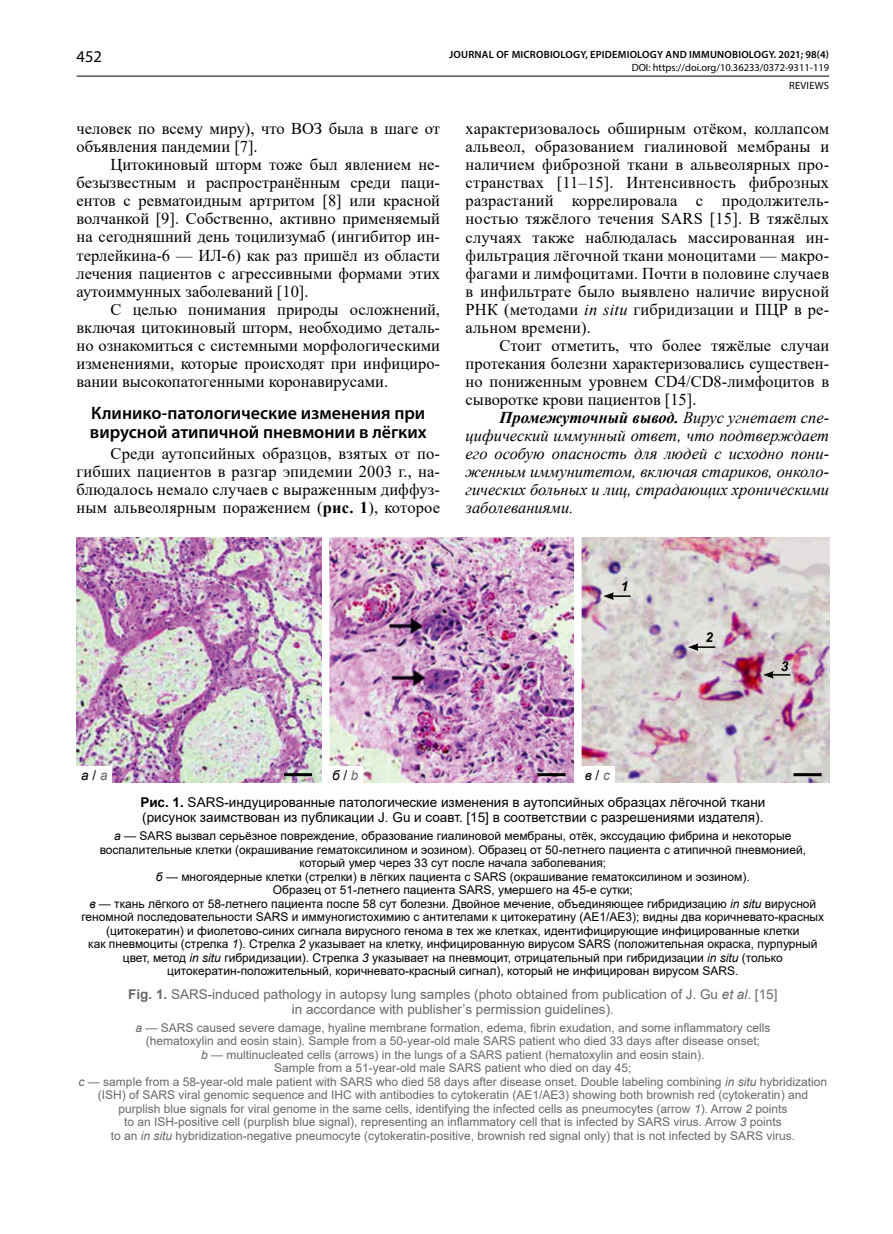
<style>
.page{position:relative;width:893px;height:1234px;background:#fff}
.page>*{position:absolute;margin:0;border:0;box-sizing:border-box;transform-origin:0 0}
.t1{font:600 18px/19.5px "Myriad Pro";color:#000}
.t2{font:16.5px/18px "Times New Roman";color:#000;text-align:justify}
.t3{font:italic 16.5px/18px "Times New Roman";color:#000;text-align:justify}
.t4{font:16.5px "Myriad Pro";color:#000}
.t5{font:13.5px/15px "Arial";color:#000}
.t6{font:13.5px/15px "Arial";color:#68676c;text-align:center}
.t7{font:italic 13.5px "Arial";color:#000}
.t8{font:italic 700 13.5px "Arial";color:#000}
.t9{font:12px/13.5px "Arial";color:#000;text-align:center}
.t10{font:12px/13.5px "Arial";color:#68676c;text-align:center}
.t11{font:600 10.5px "Myriad Pro";letter-spacing:.02em;color:#000}
.t12{font:10.5px/17.7px "Myriad Pro";color:#000;text-align:right}
.s1{font-weight:700}
.s2{font-style:italic}
.s3{font-style:normal}
.s4{color:#68676c}
</style>
<div class="page">
<hr style="left:77px;top:76px;width:752px;height:1px;background:#000">
<img style="left:77px;top:537px;width:752px;height:245px">
<div style="left:322px;top:534px;width:7px;height:256px;background:#fff"></div>
<div style="left:574px;top:534px;width:8px;height:256px;background:#fff"></div>
<div style="left:77px;top:766px;width:35px;height:18px;background:#fff"></div>
<div style="left:327px;top:766px;width:36px;height:18px;background:#fff"></div>
<div style="left:579px;top:766px;width:36px;height:18px;background:#fff"></div>
<hr style="left:284px;top:773px;width:28px;height:3px;background:#000">
<hr style="left:537px;top:773px;width:29px;height:3px;background:#000">
<hr style="left:793px;top:773px;width:28px;height:3px;background:#000">
<svg style="left:603px;top:592px;width:28px;height:8px"></svg>
<svg style="left:688px;top:643px;width:27px;height:7px"></svg>
<svg style="left:763px;top:671px;width:27px;height:7px"></svg>
<p class="t4" style="left:77px;top:47px;width:27px">452</p>
<p class="t11" style="left:449px;top:48px;width:381px">JOURNAL OF MICROBIOLOGY, EPIDEMIOLOGY AND IMMUNOBIOLOGY. 2021; 98(4)</p>
<p class="t12" style="left:632px;top:59px;width:199px">DOI: https://doi.org/10.36233/0372-9311-119<br>REVIEWS</p>
<p class="t2" style="left:77px;top:119px;width:365px">человек по всему миру), что ВОЗ была в шаге от объявления пандемии [7].</p>
<p class="t2" style="left:77px;top:155px;width:365px;text-indent:34px">Цитокиновый шторм тоже был явлением не&shy;безызвестным и распространённым среди паци&shy;ентов с ревматоидным артритом [8] или красной волчанкой [9]. Собственно, активно применяемый на сегодняшний день тоцилизумаб (ингибитор ин&shy;терлейкина-6 — ИЛ-6) как раз пришёл из области лечения пациентов с агрессивными формами этих аутоиммунных заболеваний [10].</p>
<p class="t2" style="left:77px;top:299px;width:365px;text-indent:34px">С целью понимания природы осложнений, включая цитокиновый шторм, необходимо деталь&shy;но ознакомиться с системными морфологическими изменениями, которые происходят при инфициро&shy;вании высокопатогенными коронавирусами.</p>
<p class="t1" style="left:90px;top:402px;width:338px">Клинико-патологические изменения при вирусной атипичной пневмонии в лёгких</p>
<p class="t2" style="left:77px;top:443px;width:365px;text-indent:34px">Среди аутопсийных образцов, взятых от по&shy;гибших пациентов в разгар эпидемии 2003 г., на&shy;блюдалось немало случаев с выраженным диффуз&shy;ным альвеолярным поражением (<span class="s1">рис. 1</span>), которое</p>
<p class="t2" style="left:466px;top:119px;width:365px">характеризовалось обширным отёком, коллапсом альвеол, образованием гиалиновой мембраны и наличием фиброзной ткани в альвеолярных про&shy;странствах [11–15]. Интенсивность фиброзных разрастаний коррелировала с продолжитель&shy;ностью тяжёлого течения SARS [15]. В тяжёлых случаях также наблюдалась массированная ин&shy;фильтрация лёгочной ткани моноцитами — макро&shy;фагами и лимфоцитами. Почти в половине случаев в инфильтрате было выявлено наличие вирусной РНК (методами <span class="s2">in situ</span> гибридизации и ПЦР в ре&shy;альном времени).</p>
<p class="t2" style="left:466px;top:335px;width:365px;text-indent:34px">Стоит отметить, что более тяжёлые случаи протекания болезни характеризовались существен&shy;но пониженным уровнем CD4/CD8-лимфоцитов в сыворотке крови пациентов [15].</p>
<p class="t3" style="left:466px;top:407px;width:365px;text-indent:34px"><span class="s1">Промежуточный вывод.</span> Вирус угнетает спе&shy;цифический иммунный ответ, что подтверждает его особую опасность для людей с исходно пони&shy;женным иммунитетом, включая стариков, онколо&shy;гических больных и лиц, страдающих хроническими заболеваниями.</p>
<p class="t8" style="left:621px;top:577px;width:9px">1</p>
<p class="t7" style="left:81px;top:766px;width:28px">а <span class="s3">/</span> <span class="s4">а</span></p>
<p class="t7" style="left:332px;top:766px;width:28px">б <span class="s3">/</span> <span class="s4">b</span></p>
<p class="t7" style="left:585px;top:766px;width:27px">в <span class="s3">/</span> <span class="s4">с</span></p>
<p class="t8" style="left:705px;top:628px;width:9px">2</p>
<p class="t8" style="left:781px;top:656px;width:9px">3</p>
<p class="t5" style="left:140px;top:794px;width:627px"><span class="s1">Рис. 1.</span> SARS-индуцированные патологические изменения в аутопсийных образцах лёгочной ткани (рисунок заимствован из публикации J. Gu и соавт. [15] в соответствии с разрешениями издателя).</p>
<p class="t9" style="left:81px;top:828px;width:744px"><span class="s2">а</span> — SARS вызвал серьёзное повреждение, образование гиалиновой мембраны, отёк, экссудацию фибрина и некоторые воспалительные клетки (окрашивание гематоксилином и эозином). Образец от 50-летнего пациента с атипичной пневмонией, который умер через 33 сут после начала заболевания;<br><span class="s2">б</span> — многоядерные клетки (стрелки) в лёгких пациента с SARS (окрашивание гематоксилином и эозином).<br>Образец от 51-летнего пациента SARS, умершего на 45-е сутки;<br><span class="s2">в</span> — ткань лёгкого от 58-летнего пациента после 58 сут болезни. Двойное мечение, объединяющее гибридизацию <span class="s2">in situ</span> вирусной геномной последовательности SARS и иммуногистохимию с антителами к цитокератину (AE1/AE3); видны два коричневато-красных (цитокератин) и фиолетово-синих сигнала вирусного генома в тех же клетках, идентифицирующие инфицированные клетки<br>как пневмоциты (стрелка <span class="s2">1</span>). Стрелка <span class="s2">2</span> указывает на клетку, инфицированную вирусом SARS (положительная окраска, пурпурный цвет, метод <span class="s2">in situ</span> гибридизации). Стрелка <span class="s2">3</span> указывает на пневмоцит, отрицательный при гибридизации <span class="s2">in situ</span> (только цитокератин-положительный, коричневато-красный сигнал), который не инфицирован вирусом SARS.</p>
<p class="t6" style="left:128px;top:986px;width:651px"><span class="s1">Fig. 1.</span> SARS-induced pathology in autopsy lung samples (photo obtained from publication of J. Gu <span class="s2">et al</span>. [15] in accordance with publisher’s permission guidelines).</p>
<p class="t10" style="left:79px;top:1020px;width:750px"><span class="s2">а</span> — SARS caused severe damage, hyaline membrane formation, edema, fibrin exudation, and some inflammatory cells<br>(hematoxylin and eosin stain). Sample from a 50-year-old male SARS patient who died 33 days after disease onset;<br><span class="s2">b</span> — multinucleated cells (arrows) in the lungs of a SARS patient (hematoxylin and eosin stain).<br>Sample from a 51-year-old male SARS patient who died on day 45;<br><span class="s2">с</span> — sample from a 58-year-old male patient with SARS who died 58 days after disease onset. Double labeling combining <span class="s2">in situ</span> hybridization (ISH) of SARS viral genomic sequence and IHC with antibodies to cytokeratin (AE1/AE3) showing both brownish red (cytokeratin) and purplish blue signals for viral genome in the same cells, identifying the infected cells as pneumocytes (arrow <span class="s2">1</span>). Arrow <span class="s2">2</span> points<br>to an ISH-positive cell (purplish blue signal), representing an inflammatory cell that is infected by SARS virus. Arrow <span class="s2">3</span> points<br>to an <span class="s2">in situ</span> hybridization-negative pneumocyte (cytokeratin-positive, brownish red signal only) that is not infected by SARS virus.</p>
</div>
